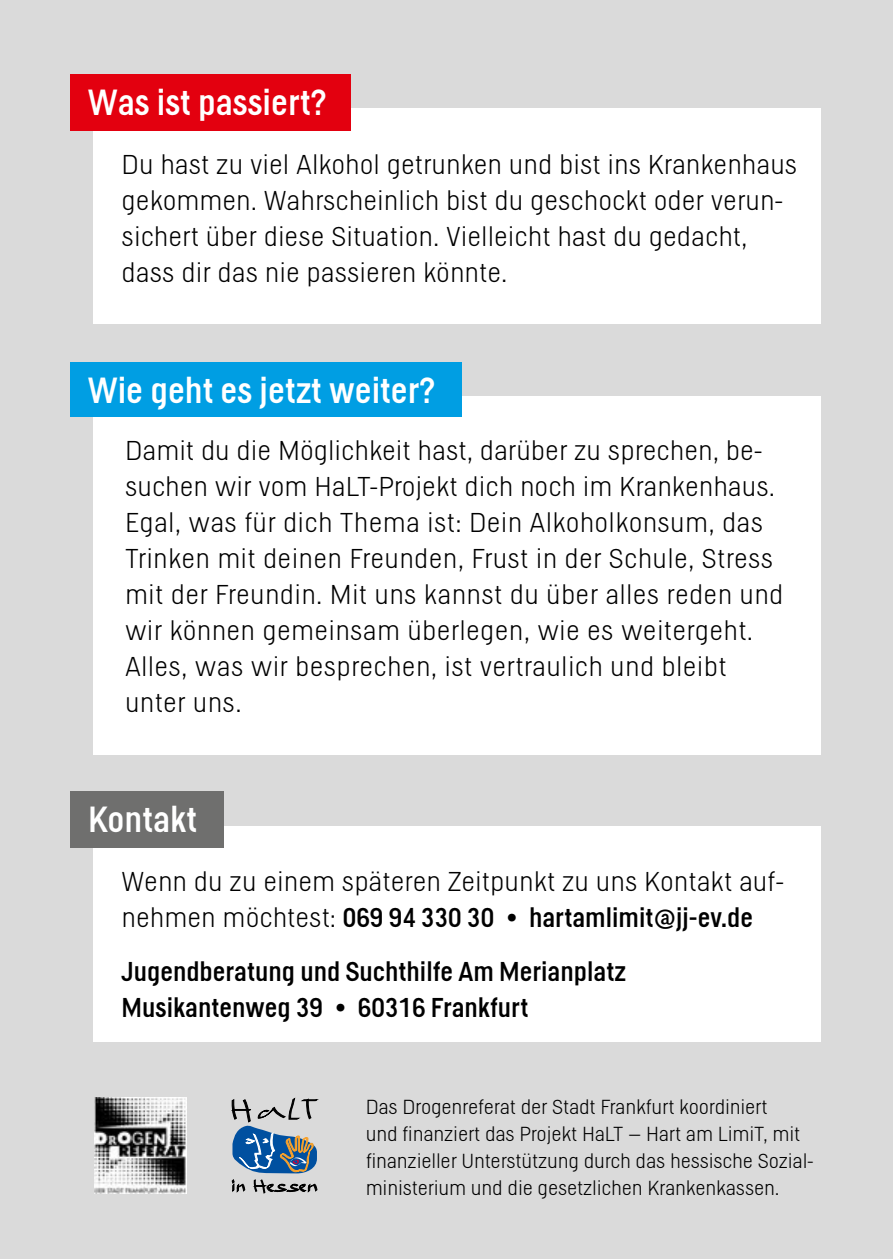
<style>
.page{position:relative;width:893px;height:1259px;background:#dadada}
.page>*{position:absolute;margin:0;border:0;box-sizing:border-box;transform-origin:0 0}
.t1{font:36px "Helsinki";color:#fff}
.t2{font:300 27px/36px "Helsinki";color:#000}
.t3{font:27px/36px "Helsinki";color:#000}
.t4{font:300 20.1px/27px "Helsinki";letter-spacing:-.01em;color:#000}
.s1{font-weight:400}
</style>
<div class="page">
<div style="left:94px;top:108px;width:727px;height:216px;background:#fff"></div>
<div style="left:94px;top:825px;width:727px;height:216px;background:#fff"></div>
<div style="left:94px;top:395px;width:727px;height:359px;background:#fff"></div>
<img style="left:94px;top:1097px;width:92px;height:96px">
<svg style="left:231px;top:1097px;width:88px;height:76px"></svg>
<svg style="left:231px;top:1179px;width:14px;height:14px"></svg>
<svg style="left:253px;top:1179px;width:64px;height:14px"></svg>
<div style="left:71px;top:74px;width:280px;height:56px;background:#e3000f"></div>
<div style="left:71px;top:791px;width:153px;height:56px;background:#6f6f6e"></div>
<div style="left:71px;top:362px;width:391px;height:55px;background:#009ee3"></div>
<h1 class="t1" style="left:88px;top:82px;width:239px">Was ist passiert?</h1>
<p class="t2" style="left:122px;top:145px;width:677px">Du hast zu viel Alkohol getrunken und bist ins Krankenhaus gekommen. Wahrscheinlich bist du geschockt oder verun&shy;sichert über diese Situation. Vielleicht hast du gedacht, dass dir das nie passieren könnte.</p>
<h1 class="t1" style="left:88px;top:369px;width:348px">Wie geht es jetzt weiter?</h1>
<p class="t2" style="left:125px;top:431px;width:660px">Damit du die Möglichkeit hast, darüber zu sprechen, be&shy;suchen wir vom HaLT-Projekt dich noch im Krankenhaus.<br>Egal, was für dich Thema ist: Dein Alkoholkonsum, das Trinken mit deinen Freunden, Frust in der Schule, Stress mit der Freundin. Mit uns kannst du über alles reden und wir können gemeinsam überlegen, wie es weitergeht.<br>Alles, was wir besprechen, ist vertraulich und bleibt unter uns.</p>
<h1 class="t1" style="left:88px;top:799px;width:110px">Kontakt</h1>
<p class="t2" style="left:122px;top:862px;width:664px">Wenn du zu einem späteren Zeitpunkt zu uns Kontakt auf&shy;nehmen möchtest: <span class="s1">069 94 330 30 • hartamlimit@jj-ev.de</span></p>
<p class="t3" style="left:122px;top:952px;width:506px">Jugendberatung und Suchthilfe Am Merianplatz<br>Musikantenweg 39 • 60316 Frankfurt</p>
<p class="t4" style="left:366px;top:1093px;width:450px">Das Drogenreferat der Stadt Frankfurt koordiniert<br>und finanziert das Projekt HaLT – Hart am LimiT, mit finanzieller Unterstützung durch das hessische Sozial&shy;ministerium und die gesetzlichen Krankenkassen.</p>
</div>
